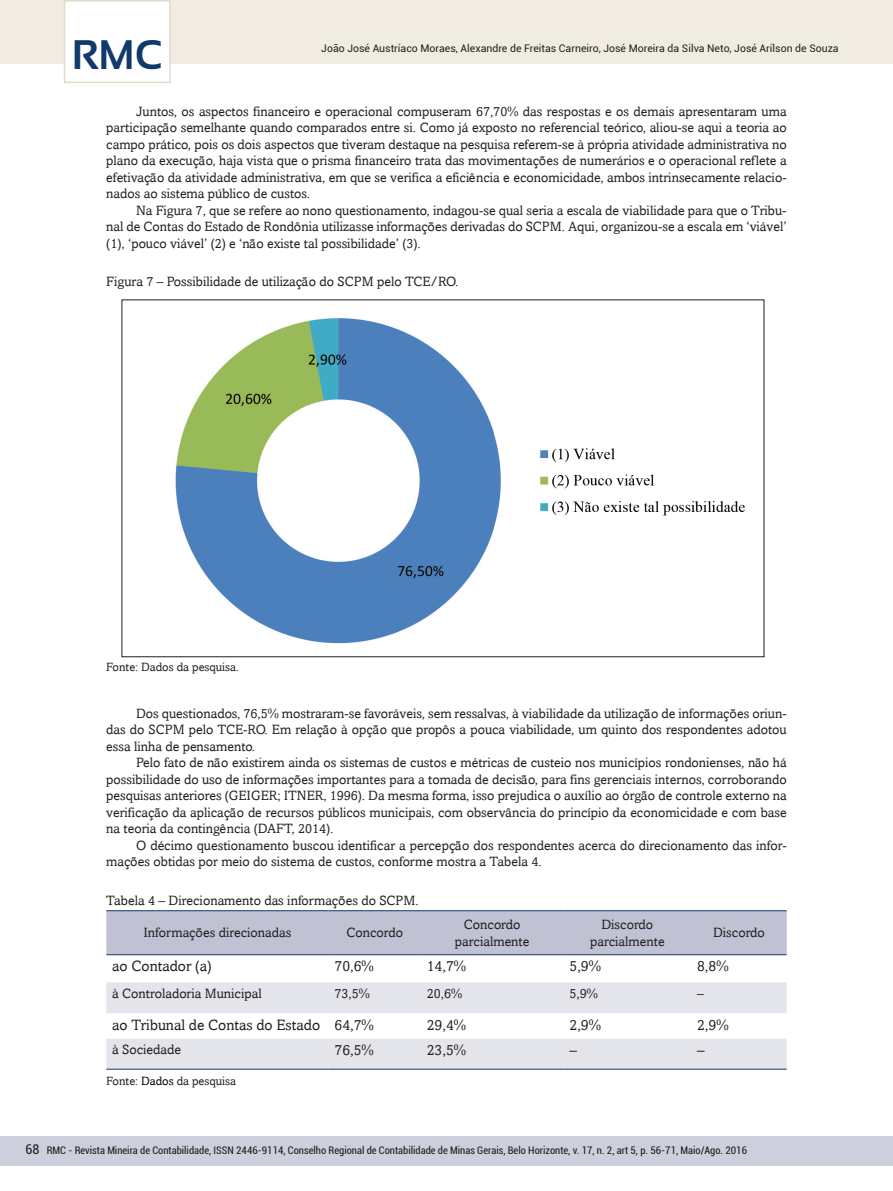
<style>
.page{position:relative;width:893px;height:1191px;background:#fff}
.page>*{position:absolute;margin:0;border:0;box-sizing:border-box;transform-origin:0 0}
.t1{font:700 41.25px "Sansation";color:#103a6b}
.t2{font:15px "Amasis";color:#231f20}
.t3{font:13.5px/16.5px "Amasis";color:#231f20;text-align:justify}
.t4{font:condensed 13.5px "Roboto";color:#231f20}
.t5{font:12px "Amasis";color:#231f20}
.t6{font:condensed 10.5px "Roboto";color:#231f20}
.t7{font:10.5px "Roboto";color:#231f20}
.s1{color:#040503}
</style>
<div class="page">
<div style="left:0;top:1135px;width:893px;height:30px;background:#cecfdd"></div>
<div style="left:0;top:0;width:893px;height:64px;background:#f1ece2"></div>
<div style="left:65px;top:1px;width:105px;height:81px;background:#fff"></div>
<div style="left:64px;top:0;width:107px;height:83px;border:2px solid #e3dbc9"></div>
<div style="left:106px;top:911px;width:681px;height:43px;background:#c0c1d2"></div>
<svg style="left:106px;top:982px;width:681px;height:87px;fill:#e4e4eb"></svg>
<hr style="left:106px;top:910px;width:223px;height:1px;background:#103a6b">
<hr style="left:329px;top:910px;width:92px;height:1px;background:#103a6b">
<hr style="left:421px;top:910px;width:142px;height:1px;background:#103a6b">
<hr style="left:563px;top:910px;width:128px;height:1px;background:#103a6b">
<hr style="left:691px;top:910px;width:96px;height:1px;background:#103a6b">
<hr style="left:106px;top:954px;width:223px;height:1px;background:#103a6b">
<hr style="left:329px;top:954px;width:92px;height:1px;background:#103a6b">
<hr style="left:421px;top:954px;width:142px;height:1px;background:#103a6b">
<hr style="left:563px;top:954px;width:128px;height:1px;background:#103a6b">
<hr style="left:691px;top:954px;width:96px;height:1px;background:#103a6b">
<hr style="left:106px;top:1069px;width:223px;height:1px;background:#103a6b">
<hr style="left:329px;top:1069px;width:92px;height:1px;background:#103a6b">
<hr style="left:421px;top:1069px;width:142px;height:1px;background:#103a6b">
<hr style="left:563px;top:1069px;width:128px;height:1px;background:#103a6b">
<hr style="left:691px;top:1069px;width:96px;height:1px;background:#103a6b">
<img style="left:175px;top:318px;width:570px;height:326px">
<h1 class="t1" style="left:72px;top:32px;width:92px">RMC</h1>
<p class="t7" style="left:321px;top:41px;width:519px">João José Austríaco Moraes, Alexandre de Freitas Carneiro, José Moreira da Silva Neto, José Arílson de Souza</p>
<p class="t3" style="left:106px;top:103px;width:682px;text-indent:30px">Juntos, os aspectos financeiro e operacional compuseram 67,70% das respostas e os demais apresentaram uma participação semelhante quando comparados entre si. Como já exposto no referencial teórico, aliou-se aqui a teoria ao campo prático, pois os dois aspectos que tiveram destaque na pesquisa referem-se à própria atividade administrativa no plano da execução, haja vista que o prisma financeiro trata das movimentações de numerários e o operacional reflete a efetivação da atividade administrativa, em que se verifica a eficiência e economicidade, ambos intrinsecamente relacio&shy;nados ao sistema público de custos.</p>
<p class="t3" style="left:106px;top:202px;width:682px;text-indent:30px">Na Figura 7, que se refere ao nono questionamento, indagou-se qual seria a escala de viabilidade para que o Tribu&shy;nal de Contas do Estado de Rondônia utilizasse informações derivadas do SCPM. Aqui, organizou-se a escala em ‘viável’ (1), ‘pouco viável’ (2) e ‘não existe tal possibilidade’ (3).</p>
<p class="t3" style="left:106px;top:273px;width:353px">Figura 7 – Possibilidade de utilização do SCPM pelo TCE/RO.</p>
<p class="t5" style="left:106px;top:659px;width:134px">Fonte: Dados da pesquisa.</p>
<p class="t3" style="left:106px;top:705px;width:682px;text-indent:30px">Dos questionados, 76,5% mostraram-se favoráveis, sem ressalvas, à viabilidade da utilização de informações oriun&shy;das do SCPM pelo TCE-RO. Em relação à opção que propôs a pouca viabilidade, um quinto dos respondentes adotou essa linha de pensamento.</p>
<p class="t3" style="left:106px;top:754px;width:682px;text-indent:30px">Pelo fato de não existirem ainda os sistemas de custos e métricas de custeio nos municípios rondonienses, não há possibilidade do uso de informações importantes para a tomada de decisão, para fins gerenciais internos, corroborando pesquisas anteriores (GEIGER; ITNER, 1996). Da mesma forma, isso prejudica o auxílio ao órgão de controle externo na verificação da aplicação de recursos públicos municipais, com observância do princípio da economicidade e com base na teoria da contingência (DAFT, 2014).</p>
<p class="t3" style="left:106px;top:837px;width:682px;text-indent:30px">O décimo questionamento buscou identificar a percepção dos respondentes acerca do direcionamento das infor&shy;mações obtidas por meio do sistema de custos, conforme mostra a Tabela 4.</p>
<p class="t3" style="left:106px;top:891px;width:314px">Tabela 4 – Direcionamento das informações do SCPM.</p>
<p class="t3" style="left:143px;top:924px;width:149px">Informações direcionadas</p>
<p class="t3" style="left:346px;top:924px;width:58px">Concordo</p>
<p class="t3" style="left:455px;top:916px;width:76px;text-align:center">Concordo parcialmente</p>
<p class="t3" style="left:590px;top:916px;width:76px;text-align:center">Discordo parcialmente</p>
<p class="t3" style="left:713px;top:924px;width:53px">Discordo</p>
<p class="t2" style="left:112px;top:957px;width:101px">ao Contador (a)</p>
<p class="t2" style="left:335px;top:957px;width:41px">70,6%</p>
<p class="t2" style="left:427px;top:957px;width:41px">14,7%</p>
<p class="t2" style="left:569px;top:957px;width:33px">5,9%</p>
<p class="t2" style="left:697px;top:957px;width:33px">8,8%</p>
<p class="t3" style="left:112px;top:985px;width:151px">à Controladoria Municipal</p>
<p class="t3" style="left:335px;top:985px;width:37px">73,5%</p>
<p class="t3" style="left:427px;top:985px;width:37px">20,6%</p>
<p class="t3" style="left:569px;top:985px;width:30px">5,9%</p>
<p class="t3" style="left:697px;top:985px;width:8px">–</p>
<p class="t2" style="left:112px;top:1016px;width:263px">ao Tribunal de Contas do Estado 64,7%</p>
<p class="t2" style="left:427px;top:1016px;width:41px">29,4%</p>
<p class="t2" style="left:569px;top:1016px;width:33px">2,9%</p>
<p class="t2" style="left:697px;top:1016px;width:33px">2,9%</p>
<p class="t3" style="left:112px;top:1041px;width:70px">à Sociedade</p>
<p class="t2" style="left:335px;top:1041px;width:41px">76,5%</p>
<p class="t2" style="left:427px;top:1041px;width:41px">23,5%</p>
<p class="t2" style="left:569px;top:1041px;width:9px">–</p>
<p class="t2" style="left:697px;top:1041px;width:9px">–</p>
<p class="t5" style="left:106px;top:1074px;width:131px">Fonte: <span class="s1">Dados</span> da pesquisa</p>
<p class="t4" style="left:26px;top:1140px;width:15px">68</p>
<p class="t6" style="left:47px;top:1143px;width:702px">RMC - Revista Mineira de Contabilidade, ISSN 2446-9114, Conselho Regional de Contabilidade de Minas Gerais, Belo Horizonte, v. 17, n. 2, art 5, p. 56-71, Maio/Ago. 2016</p>
</div>
